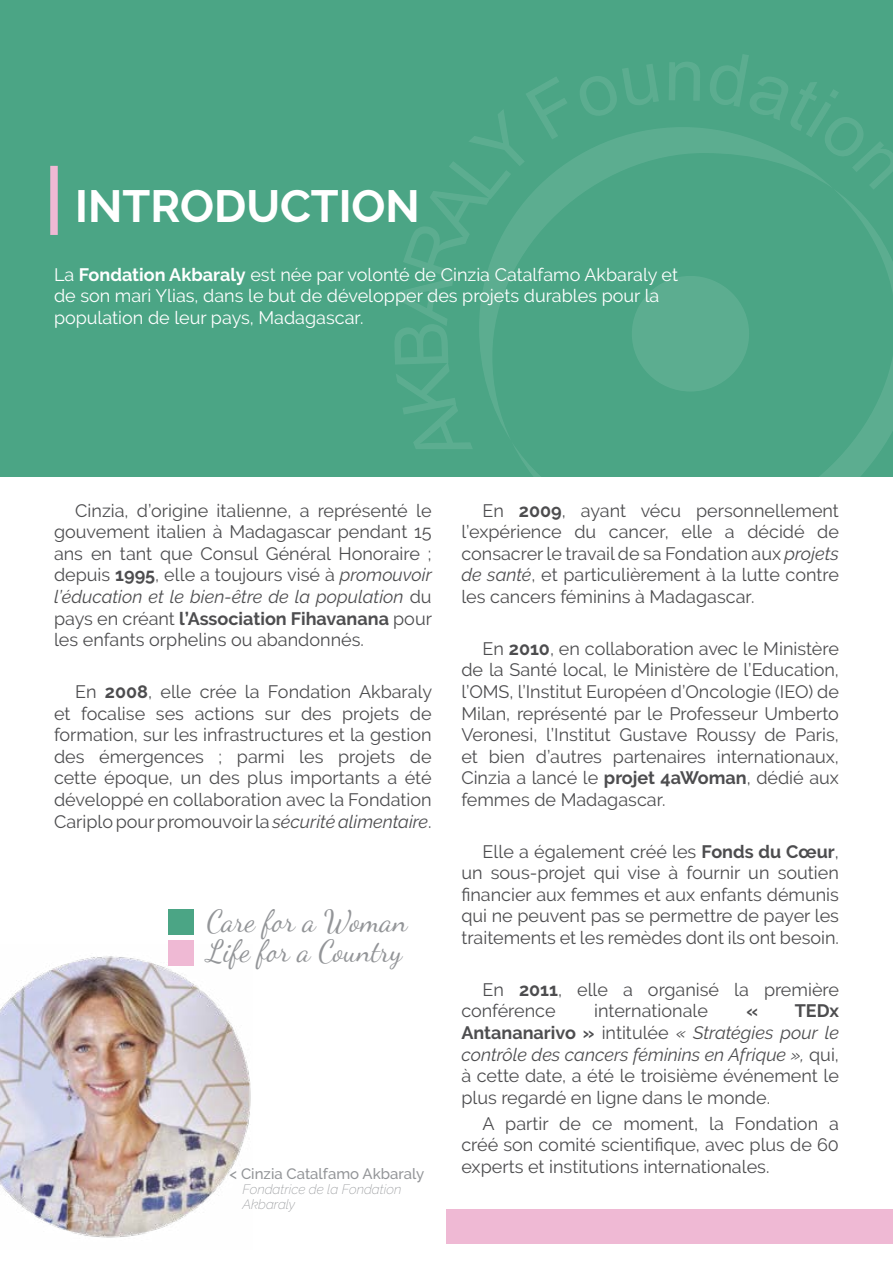
<style>
.page{position:relative;width:893px;height:1263px;background:#fff}
.page>*{position:absolute;margin:0;border:0;box-sizing:border-box;transform-origin:0 0}
.t1{font:700 45px "Raleway";color:#fff}
.t2{font:30px/30px "Dancing Script";color:#939598}
.t3{font:18px/21.6px "Raleway";color:#4d4d4f;text-align:justify}
.t4{font:18px/21.6px "Raleway";color:#fff}
.t5{font:700 18px "Raleway";color:#4d4d4f}
.t6{font:500 15px "Raleway";color:#939598}
.t7{font:italic 200 13.5px/15px "Raleway";color:#939598}
.s1{font-weight:700}
.s2{font-style:italic}
</style>
<div class="page">
<div style="left:0;top:0;width:893px;height:476px;background:#4ba585"></div>
<svg style="left:511px;top:191px;width:382px;height:286px"></svg>
<svg style="left:395px;top:77px;width:172px;height:372px"></svg>
<svg style="left:580px;top:64px;width:79px;height:52px"></svg>
<svg style="left:669px;top:62px;width:31px;height:39px"></svg>
<svg style="left:710px;top:54px;width:183px;height:135px"></svg>
<svg style="left:479px;top:127px;width:354px;height:314px"></svg>
<div style="left:632px;top:276px;width:117px;height:115px;background:#5cad90;border-radius:50%"></div>
<div style="left:50px;top:166px;width:8px;height:69px;background:#efb9d4"></div>
<div style="left:446px;top:1209px;width:447px;height:35px;background:#efb9d4"></div>
<img style="left:0;top:956px;width:251px;height:282px">
<div style="left:168px;top:909px;width:26px;height:26px;background:#4ba585"></div>
<div style="left:168px;top:940px;width:26px;height:26px;background:#efb9d4"></div>
<p class="t1" style="left:75px;top:180px;width:346px">INTRODUCTION</p>
<p class="t4" style="left:54px;top:263px;width:626px">La <span class="s1">Fondation Akbaraly</span> est née par volonté de Cinzia Catalfamo Akbaraly et de son mari Ylias, dans le but de développer des projets durables pour la population de leur pays, Madagascar.</p>
<p class="t3" style="left:54px;top:499px;width:380px;text-indent:21px">Cinzia, d’origine italienne, a représenté le gouvement italien à Madagascar pendant 15 ans en tant que Consul Général Honoraire ; depuis <span class="s1">1995</span>, elle a toujours visé à <span class="s2">promouvoir l’éducation et le bien-être de la population</span> du pays en créant <span class="s1">l’Association Fihavanana</span> pour les enfants orphelins ou abandonnés.</p>
<p class="t3" style="left:54px;top:681px;width:380px;text-indent:21px">En <span class="s1">2008</span>, elle crée la Fondation Akbaraly et focalise ses actions sur des projets de formation, sur les infrastructures et la gestion des émergences ; parmi les projets de cette époque, un des plus importants a été développé en collaboration avec la Fondation Cariplo pour promouvoir la <span class="s2">sécurité alimentaire</span>.</p>
<p class="t2" style="left:207px;top:904px;width:202px">Care for a Woman<br>Life for a Country</p>
<p class="t6" style="left:230px;top:1165px;width:196px">&lt; Cinzia Catalfamo Akbaraly</p>
<p class="t7" style="left:242px;top:1182px;width:160px">Fondatrice de la Fondation<br>Akbaraly</p>
<p class="t3" style="left:461px;top:499px;width:379px;text-indent:21px">En <span class="s1">2009</span>, ayant vécu personnellement l’expérience du cancer, elle a décidé de consacrer le travail de sa Fondation aux <span class="s2">projets de santé</span>, et particulièrement à la lutte contre les cancers féminins à Madagascar.</p>
<p class="t3" style="left:461px;top:637px;width:379px;text-indent:21px">En <span class="s1">2010</span>, en collaboration avec le Ministère de la Santé local, le Ministère de l’Education, l’OMS, l’Institut Européen d’Oncologie (IEO) de Milan, représenté par le Professeur Umberto Veronesi, l’Institut Gustave Roussy de Paris, et bien d’autres partenaires internationaux, Cinzia a lancé le <span class="s1">projet 4aWoman</span>, dédié aux femmes de Madagascar.</p>
<p class="t3" style="left:461px;top:840px;width:379px;text-indent:21px">Elle a également créé les <span class="s1">Fonds du Cœur</span>, un sous-projet qui vise à fournir un soutien financier aux femmes et aux enfants démunis qui ne peuvent pas se permettre de payer les traitements et les remèdes dont ils ont besoin.</p>
<p class="t3" style="left:461px;top:978px;width:379px;text-indent:21px">En <span class="s1">2011</span>, elle a organisé la première conférence</p>
<p class="t3" style="left:594px;top:1000px;width:115px">internationale</p>
<p class="t5" style="left:747px;top:1001px;width:13px">«</p>
<p class="t3" style="left:461px;top:1000px;width:379px;text-indent:333px"><span class="s1">TEDx Antananarivo »</span> intitulée <span class="s2">« Stratégies pour le contrôle des cancers féminins en Afrique »,</span> qui, à cette date, a été le troisième événement le plus regardé en ligne dans le monde.</p>
<p class="t3" style="left:461px;top:1112px;width:379px;text-indent:21px">A partir de ce moment, la Fondation a créé son comité scientifique, avec plus de 60 experts et institutions internationales.</p>
</div>
